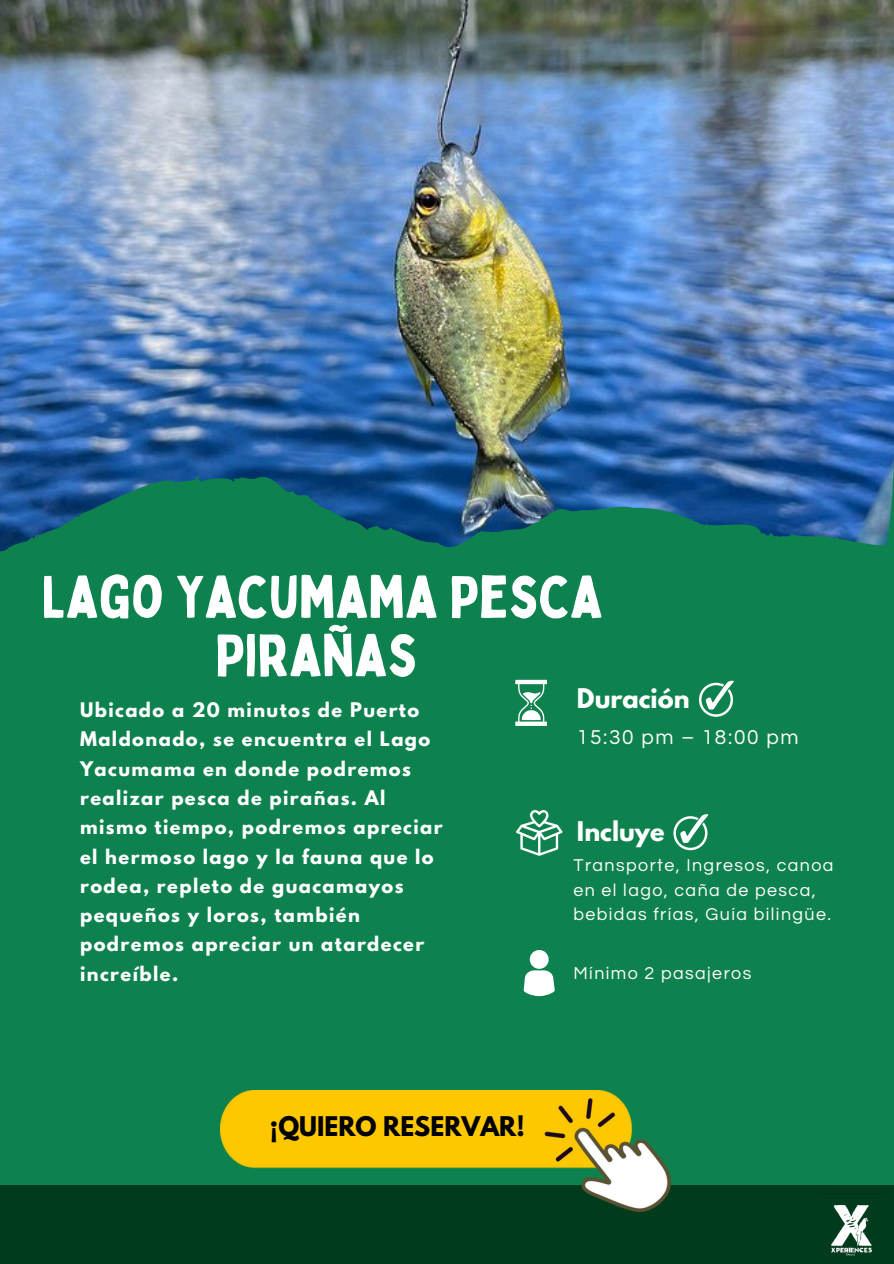
<style>
.page{position:relative;width:894px;height:1264px;background:#fff}
.page>*{position:absolute;margin:0;border:0;box-sizing:border-box;transform-origin:0 0}
.t1{font:58.5px/58.3px "Bobby Jones";color:#fff;text-align:center}
.t2{font:700 24px "League Spartan";color:#000}
.t3{font:700 24px "League Spartan";color:#fff}
.t4{font:20.85px "Questrial";letter-spacing:.08em;color:#fff}
.t5{font:700 17.85px/29.2px "League Spartan";letter-spacing:.08em;color:#fff}
.t6{font:17.85px/24.8px "Questrial";letter-spacing:.08em;color:#fff}
</style>
<div class="page">
<div style="left:0;top:0;width:893px;height:1263px;background:#0e824e"></div>
<img style="left:0;top:0;width:893px;height:552px">
<svg style="left:699px;top:680px;width:34px;height:36px"></svg>
<svg style="left:673px;top:814px;width:35px;height:36px"></svg>
<div style="left:0;top:1185px;width:893px;height:78px;background:#003b1d"></div>
<img style="left:831px;top:1204px;width:41px;height:52px">
<svg style="left:515px;top:679px;width:31px;height:47px"></svg>
<svg style="left:516px;top:810px;width:46px;height:45px"></svg>
<img style="left:220px;top:1090px;width:451px;height:122px">
<svg style="left:523px;top:950px;width:31px;height:46px"></svg>
<h4 class="t1" style="left:42px;top:566px;width:562px">LAGO YACUMAMA PESCA<br>PIRAÑAS</h4>
<p class="t5" style="left:80px;top:697px;width:364px">Ubicado a 20 minutos de Puerto<br>Maldonado, se encuentra el Lago<br>Yacumama en donde podremos realizar pesca de pirañas. Al mismo tiempo, podremos apreciar el hermoso lago y la fauna que lo rodea, repleto de guacamayos pequeños y loros, también podremos apreciar un atardecer increíble.</p>
<p class="t3" style="left:577px;top:686px;width:114px">Duración</p>
<h3 class="t4" style="left:577px;top:727px;width:223px">15:30 pm – 18:00 pm</h3>
<h5 class="t3" style="left:577px;top:819px;width:89px">Incluye</h5>
<p class="t6" style="left:573px;top:853px;width:261px">Transporte, Ingresos, canoa en el lago, caña de pesca, bebidas frías, Guía bilingüe.</p>
<p class="t6" style="left:573px;top:960px;width:179px">Mínimo 2 pasajeros</p>
<h3 class="t2" style="left:270px;top:1114px;width:256px">¡QUIERO RESERVAR!</h3>
</div>
